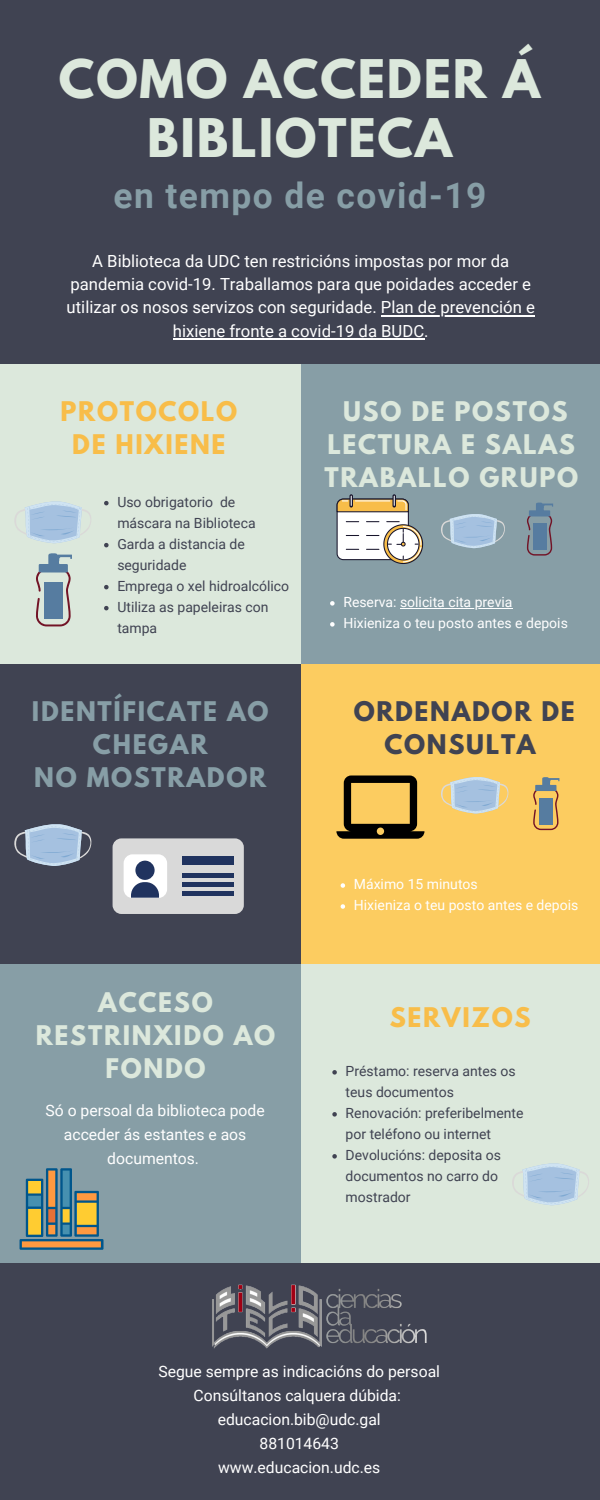
<style>
.page{position:relative;width:600px;height:1500px;background:#404352}
.page>*{position:absolute;margin:0;border:0;box-sizing:border-box;transform-origin:0 0}
.t1{font:700 47.2px/59.2px "League Spartan";letter-spacing:.04em;color:#dce8dc;text-align:center}
.t2{font:700 35.4px "Roboto";letter-spacing:.04em;color:#879ea6}
.t3{font:700 24px/33px "League Spartan";letter-spacing:.07em;color:#dce8dc;text-align:center}
.t4{font:700 24px/33px "League Spartan";letter-spacing:.07em;color:#879ea6;text-align:center}
.t5{font:700 24px/33px "League Spartan";letter-spacing:.07em;color:#f8bd49;text-align:center}
.t6{font:700 24px/33px "League Spartan";letter-spacing:.07em;color:#404352;text-align:center}
.t7{font:16.7px/23.2px "Roboto";color:#fff;text-align:center}
.t8{font:15.7px/24px "Roboto";color:#fff;text-align:center}
.t9{font:14px/21px "Roboto";color:#404352}
.t10{font:14px/21px "Roboto";color:#fff}
</style>
<div class="page">
<div style="left:301px;top:664px;width:299px;height:300px;background:#fccc60"></div>
<div style="left:0;top:364px;width:600px;height:300px;background:#dce8dc"></div>
<div style="left:2px;top:964px;width:598px;height:300px;background:#dce8dc"></div>
<div style="left:301px;top:364px;width:299px;height:300px;background:#879ea6"></div>
<div style="left:0;top:964px;width:301px;height:300px;background:#879ea6"></div>
<svg style="left:14px;top:501px;width:77px;height:42px"></svg>
<svg style="left:36px;top:553px;width:36px;height:73px"></svg>
<svg style="left:332px;top:1070px;width:5px;height:5px"></svg>
<svg style="left:332px;top:1112px;width:5px;height:5px"></svg>
<svg style="left:332px;top:1154px;width:5px;height:5px"></svg>
<svg style="left:336px;top:776px;width:88px;height:63px"></svg>
<div style="left:113px;top:838px;width:131px;height:76px;background:#d9d9d9;border-radius:9px"></div>
<div style="left:182px;top:857px;width:52px;height:8px;background:#20335f"></div>
<hr style="left:182px;top:874px;width:52px;height:4px;background:#20335f">
<hr style="left:182px;top:883px;width:52px;height:4px;background:#20335f">
<div style="left:182px;top:891px;width:52px;height:5px;background:#20335f"></div>
<div style="left:124px;top:854px;width:43px;height:44px;background:#fff;border-radius:9px"></div>
<div style="left:135px;top:861px;width:20px;height:19px;background:#20335f;border-radius:50%"></div>
<svg style="left:131px;top:882px;width:28px;height:16px"></svg>
<svg style="left:441px;top:514px;width:64px;height:34px"></svg>
<svg style="left:441px;top:777px;width:68px;height:37px"></svg>
<svg style="left:14px;top:824px;width:78px;height:42px"></svg>
<svg style="left:512px;top:1163px;width:77px;height:42px"></svg>
<img style="left:212px;top:1284px;width:215px;height:65px">
<svg style="left:527px;top:502px;width:26px;height:54px"></svg>
<svg style="left:533px;top:777px;width:26px;height:53px"></svg>
<div style="left:337px;top:499px;width:71px;height:61px;background:#fff;border-radius:6px"></div>
<div style="left:337px;top:499px;width:72px;height:61px;border:1px solid #17142b;border-radius:6px"></div>
<svg style="left:346px;top:521px;width:13px;height:1px"></svg>
<svg style="left:346px;top:535px;width:13px;height:1px"></svg>
<svg style="left:346px;top:549px;width:13px;height:1px"></svg>
<svg style="left:367px;top:521px;width:56px;height:43px"></svg>
<svg style="left:336px;top:496px;width:73px;height:17px"></svg>
<hr style="left:381px;top:315px;width:154px;height:1px;background:#fff">
<hr style="left:173px;top:338px;width:251px;height:2px;background:#fff">
<svg style="left:20px;top:1168px;width:84px;height:82px"></svg>
<svg style="left:104px;top:501px;width:5px;height:4px"></svg>
<svg style="left:104px;top:543px;width:5px;height:4px"></svg>
<svg style="left:104px;top:585px;width:5px;height:4px"></svg>
<svg style="left:104px;top:606px;width:5px;height:4px"></svg>
<svg style="left:341px;top:883px;width:4px;height:5px"></svg>
<svg style="left:341px;top:904px;width:4px;height:5px"></svg>
<svg style="left:330px;top:601px;width:5px;height:5px"></svg>
<hr style="left:400px;top:608px;width:113px;height:1px;background:#fff">
<svg style="left:330px;top:622px;width:5px;height:5px"></svg>
<h1 class="t1" style="left:59px;top:55px;width:483px">COMO ACCEDER Á<br>BIBLIOTECA</h1>
<h2 class="t2" style="left:114px;top:175px;width:374px">en tempo de covid-19</h2>
<p class="t7" style="left:67px;top:250px;width:470px">A Biblioteca da UDC ten restricións impostas por mor da pandemia covid-19. Traballamos para que poidades acceder e utilizar os nosos servizos con seguridade. Plan de prevención e hixiene fronte a covid-19 da BUDC.</p>
<h3 class="t5" style="left:61px;top:398px;width:178px">PROTOCOLO<br>DE HIXIENE</h3>
<p class="t9" style="left:117px;top:492px;width:173px">Uso obrigatorio de máscara na Biblioteca<br>Garda a distancia de seguridade<br>Emprega o xel hidroalcólico<br>Utiliza as papeleiras con tampa</p>
<h3 class="t4" style="left:32px;top:698px;width:238px">IDENTÍFICATE AO<br>CHEGAR<br>NO MOSTRADOR</h3>
<h3 class="t3" style="left:324px;top:398px;width:255px">USO DE POSTOS<br>LECTURA E SALAS<br>TRABALLO GRUPO</h3>
<p class="t10" style="left:343px;top:592px;width:226px">Reserva: solicita cita previa<br>Hixieniza o teu posto antes e depois</p>
<h3 class="t6" style="left:354px;top:698px;width:223px">ORDENADOR DE<br>CONSULTA</h3>
<h3 class="t3" style="left:36px;top:988px;width:241px">ACCESO<br>RESTRINXIDO AO<br>FONDO</h3>
<p class="t8" style="left:46px;top:1099px;width:221px">Só o persoal da biblioteca pode acceder ás estantes e aos documentos.</p>
<p class="t10" style="left:354px;top:874px;width:226px">Máximo 15 minutos<br>Hixieniza o teu posto antes e depois</p>
<h3 class="t5" style="left:390px;top:1004px;width:142px">SERVIZOS</h3>
<p class="t9" style="left:346px;top:1061px;width:179px">Préstamo: reserva antes os teus documentos<br>Renovación: preferibelmente por teléfono ou internet<br>Devolucións: deposita os documentos no carro do mostrador</p>
<p class="t8" style="left:158px;top:1360px;width:283px">Segue sempre as indicacións do persoal<br>Consúltanos calquera dúbida: educacion.bib@udc.gal<br>881014643<br>www.educacion.udc.es</p>
</div>
